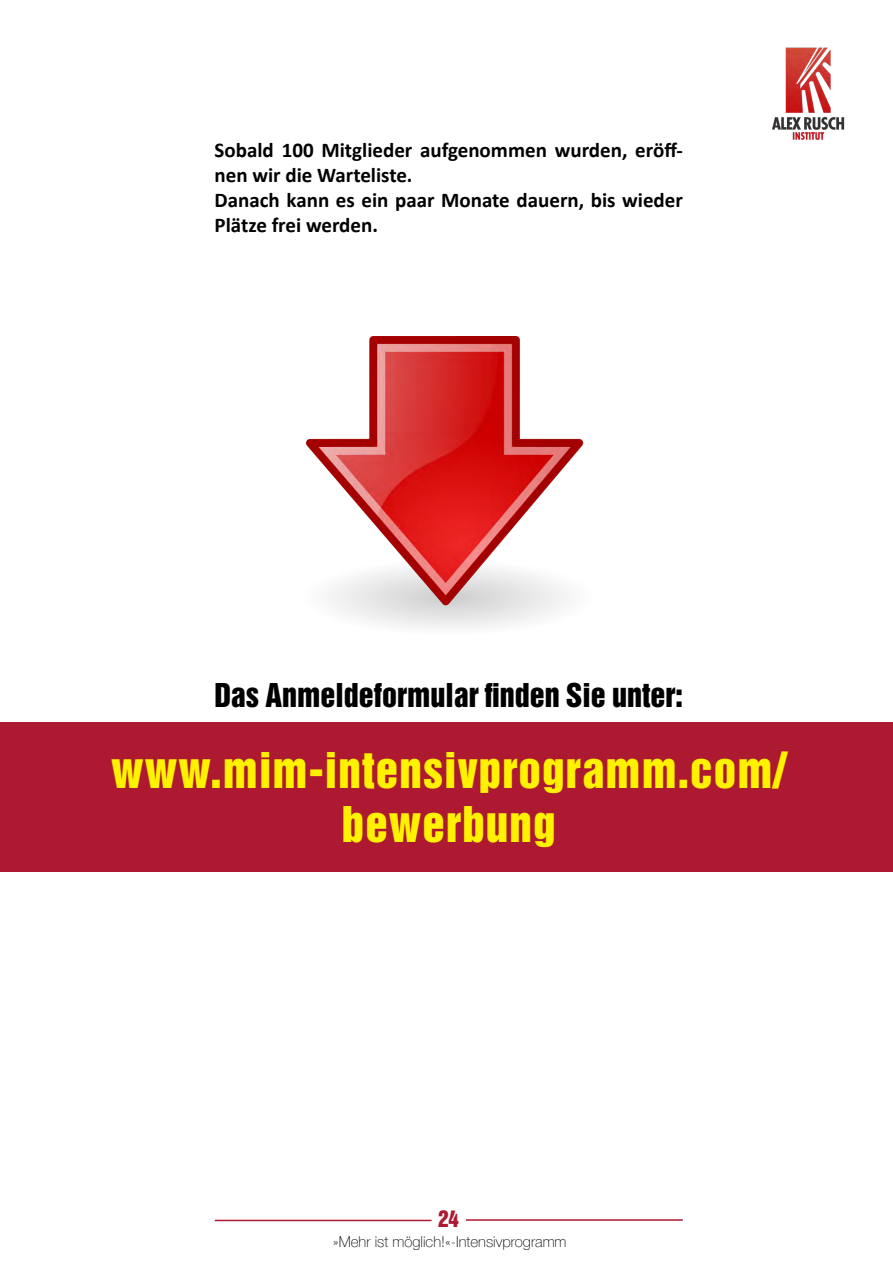
<style>
.page{position:relative;width:893px;height:1263px;background:#fff}
.page>*{position:absolute;margin:0;border:0;box-sizing:border-box;transform-origin:0 0}
.t1{font:45px/54px "Helvetica Inserat LT Std";letter-spacing:.025em;color:#fff200;text-align:center}
.t2{font:30px "Helvetica Inserat LT Std";color:#000}
.t3{font:700 21px/25.2px "Calibri";color:#000}
.t4{font:21px "Helvetica Inserat LT Std";color:#ad1931}
.t5{font:100 15px "Helvetica Neue LT Com";color:#000}
</style>
<div class="page">
<img style="left:772px;top:47px;width:73px;height:93px">
<hr style="left:215px;top:1220px;width:217px;height:1px;background:#ad1931">
<hr style="left:466px;top:1219px;width:217px;height:2px;background:#ad1931">
<div style="left:0;top:722px;width:893px;height:150px;background:#ad1931"></div>
<img style="left:305px;top:336px;width:279px;height:292px">
<p class="t3" style="left:215px;top:137px;width:470px">Sobald 100 Mitglieder aufgenommen wurden, eröff&shy;nen wir die Warteliste.<br>Danach kann es ein paar Monate dauern, bis wieder Plätze frei werden.</p>
<h2 class="t2" style="left:215px;top:678px;width:470px">Das Anmeldeformular finden Sie unter:</h2>
<h1 class="t1" style="left:111px;top:744px;width:676px">www.mim-intensivprogramm.com/ bewerbung</h1>
<p class="t4" style="left:438px;top:1206px;width:22px">24</p>
<p class="t5" style="left:333px;top:1233px;width:235px">»Mehr ist möglich!«-Intensivprogramm</p>
</div>
